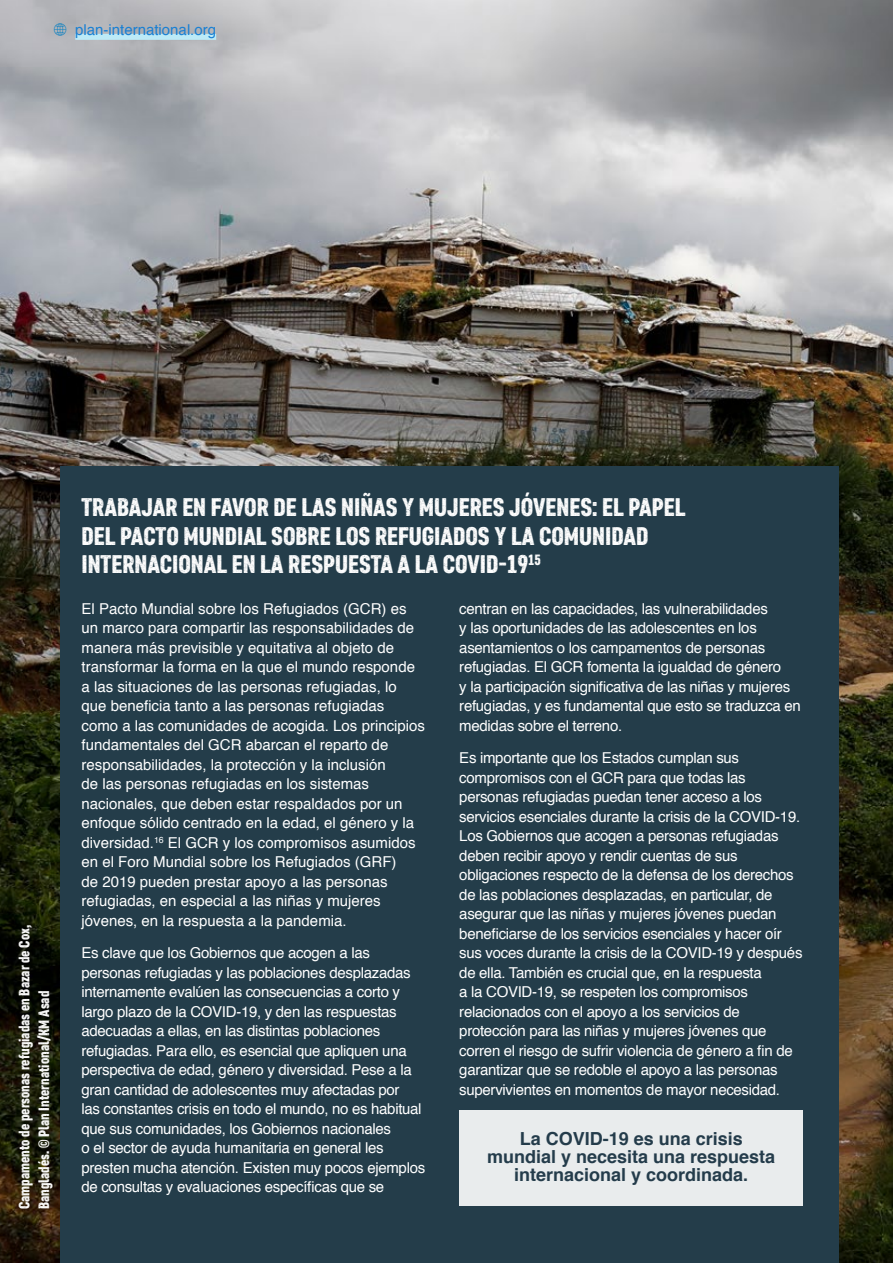
<style>
.page{position:relative;width:893px;height:1263px;background:#fff}
.page>*{position:absolute;margin:0;border:0;box-sizing:border-box;transform-origin:0 0}
.t1{font:25.5px/28.5px "Core Paint B3";color:#fff}
.t2{font:700 18px/18px "Helvetica";color:#243c4b;text-align:center}
.t3{font:15px/19.5px "Helvetica";letter-spacing:-.02em;color:#fff}
.t4{font:15px/19.5px "Helvetica";color:#fff}
.t5{font:15px/19.5px "Core Paint B3";color:#fff}
.t6{font:15px "Helvetica";color:#1a80d3}
</style>
<div class="page">
<img style="left:0;top:0;width:893px;height:1263px">
<div style="left:60px;top:467px;width:779px;height:796px;background:#243d4a"></div>
<div style="left:459px;top:1110px;width:344px;height:95px;background:#e9eced"></div>
<div style="left:75px;top:34px;width:141px;height:6px;background:#bceaf7"></div>
<svg style="left:54px;top:23px;width:12px;height:13px"></svg>
<p class="t6" style="left:75px;top:19px;width:142px">plan-international.org</p>
<p class="t5" style="left:15px;top:1209px;width:285px;rotate:-90deg">Campamento de personas refugiadas en Bazar de Cox,<br>Bangladés. © Plan International/KM Asad</p>
<h1 class="t1" style="left:81px;top:493px;width:605px">TRABAJAR EN FAVOR DE LAS NIÑAS Y MUJERES JÓVENES: EL PAPEL<br>DEL PACTO MUNDIAL SOBRE LOS REFUGIADOS Y LA COMUNIDAD<br>INTERNACIONAL EN LA RESPUESTA A LA COVID-19<sup>15</sup></h1>
<p class="t4" style="left:81px;top:599px;width:345px">El Pacto Mundial sobre los Refugiados (GCR) es un marco para compartir las responsabilidades de manera más previsible y equitativa al objeto de transformar la forma en la que el mundo responde a las situaciones de las personas refugiadas, lo que beneficia tanto a las personas refugiadas<br>como a las comunidades de acogida. Los principios fundamentales del GCR abarcan el reparto de responsabilidades, la protección y la inclusión<br>de las personas refugiadas en los sistemas nacionales, que deben estar respaldados por un enfoque sólido centrado en la edad, el género y la diversidad.<sup>16</sup> El GCR y los compromisos asumidos en el Foro Mundial sobre los Refugiados (GRF)<br>de 2019 pueden prestar apoyo a las personas refugiadas, en especial a las niñas y mujeres jóvenes, en la respuesta a la pandemia.</p>
<p class="t3" style="left:82px;top:944px;width:345px">Es clave que los Gobiernos que acogen a las personas refugiadas y las poblaciones desplazadas internamente evalúen las consecuencias a corto y largo plazo de la COVID-19, y den las respuestas adecuadas a ellas, en las distintas poblaciones refugiadas. Para ello, es esencial que apliquen una perspectiva de edad, género y diversidad. Pese a la gran cantidad de adolescentes muy afectadas por<br>las constantes crisis en todo el mundo, no es habitual que sus comunidades, los Gobiernos nacionales<br>o el sector de ayuda humanitaria en general les presten mucha atención. Existen muy pocos ejemplos de consultas y evaluaciones específicas que se</p>
<p class="t3" style="left:459px;top:599px;width:343px">centran en las capacidades, las vulnerabilidades<br>y las oportunidades de las adolescentes en los asentamientos o los campamentos de personas refugiadas. El GCR fomenta la igualdad de género<br>y la participación significativa de las niñas y mujeres refugiadas, y es fundamental que esto se traduzca en medidas sobre el terreno.</p>
<p class="t3" style="left:459px;top:749px;width:345px">Es importante que los Estados cumplan sus compromisos con el GCR para que todas las personas refugiadas puedan tener acceso a los servicios esenciales durante la crisis de la COVID-19.<br>Los Gobiernos que acogen a personas refugiadas deben recibir apoyo y rendir cuentas de sus obligaciones respecto de la defensa de los derechos de las poblaciones desplazadas, en particular, de asegurar que las niñas y mujeres jóvenes puedan beneficiarse de los servicios esenciales y hacer oír sus voces durante la crisis de la COVID-19 y después de ella. También es crucial que, en la respuesta<br>a la COVID-19, se respeten los compromisos relacionados con el apoyo a los servicios de protección para las niñas y mujeres jóvenes que corren el riesgo de sufrir violencia de género a fin de garantizar que se redoble el apoyo a las personas supervivientes en momentos de mayor necesidad.</p>
<p class="t2" style="left:487px;top:1130px;width:290px">La COVID-19 es una crisis mundial y necesita una respuesta internacional y coordinada.</p>
</div>
